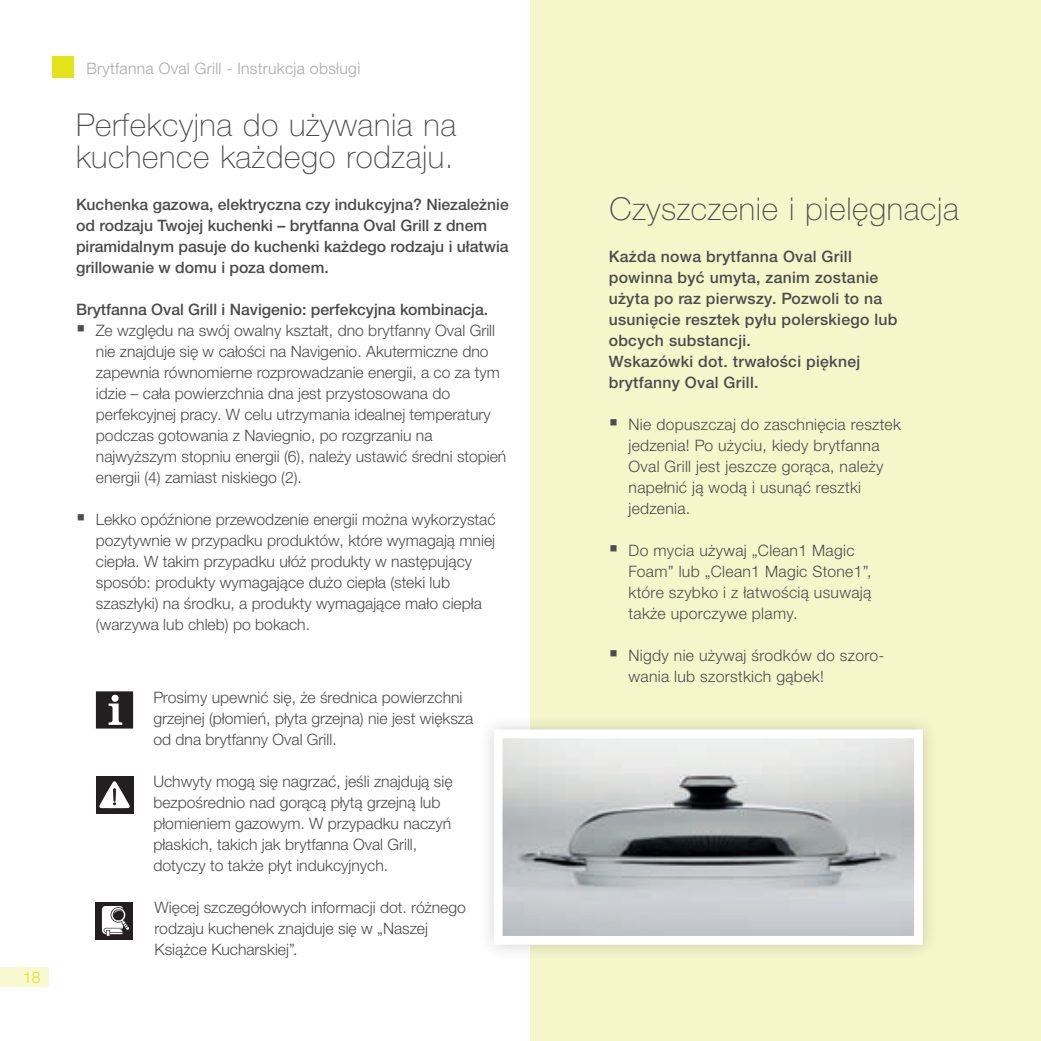
<style>
.page{position:relative;width:1041px;height:1041px;background:#fff}
.page>*{position:absolute;margin:0;border:0;box-sizing:border-box;transform-origin:0 0}
.t1{font:100 31.5px/31.5px "Helvetica Neue LTW1 G";letter-spacing:.02em;color:#4b4c4d}
.t2{font:300 15.75px/21px "Helvetica Neue LTW1 G";color:#4b4c4d}
.t3{font:300 15.75px/21px "Helvetica Neue LTW1 G";letter-spacing:.02em;color:#4b4c4d}
.t4{font:500 15.75px/21px "Helvetica Neue LTW1 G";color:#4b4c4d}
.t5{font:500 15.75px/21px "Helvetica Neue LTW1 G";letter-spacing:.02em;color:#4b4c4d}
.t6{font:300 15.75px "Helvetica Neue LTW1 G";letter-spacing:.02em;color:#a8a9ad}
.t7{font:300 15.75px "Helvetica Neue LTW1 G";color:#e2e318}
</style>
<div class="page">
<div style="left:0;top:967px;width:49px;height:20px;background:#f9f9d1"></div>
<div style="left:52px;top:56px;width:22px;height:22px;background:#e2e318"></div>
<div style="left:530px;top:0;width:511px;height:1041px;background:#f5f6ca"></div>
<div style="left:477px;top:713px;width:462px;height:248px;background:#231f20;opacity:.2"></div>
<img style="left:504px;top:739px;width:409px;height:196px">
<div style="left:494px;top:729px;width:429px;height:216px;border:9px solid #fff"></div>
<svg style="left:96px;top:691px;width:37px;height:37px"></svg>
<div style="left:96px;top:902px;width:37px;height:37px;background:#231f20"></div>
<svg style="left:102px;top:906px;width:27px;height:30px"></svg>
<div style="left:96px;top:776px;width:37px;height:37px;background:#231f20"></div>
<svg style="left:99px;top:781px;width:31px;height:27px"></svg>
<p class="t7" style="left:23px;top:968px;width:19px">18</p>
<p class="t6" style="left:86px;top:58px;width:275px">Brytfanna Oval Grill - Instrukcja obsługi</p>
<h1 class="t1" style="left:76px;top:109px;width:382px">Perfekcyjna do używania na kuchence każdego rodzaju.</h1>
<p class="t4" style="left:76px;top:193px;width:434px">Kuchenka gazowa, elektryczna czy indukcyjna? Niezależnie od rodzaju Twojej kuchenki – brytfanna Oval Grill z dnem piramidalnym pasuje do kuchenki każdego rodzaju i ułatwia grillowanie w domu i poza domem.</p>
<p class="t4" style="left:76px;top:298px;width:414px">Brytfanna Oval Grill i Navigenio: perfekcyjna kombinacja.</p>
<p class="t2" style="left:96px;top:319px;width:412px">Ze względu na swój owalny kształt, dno brytfanny Oval Grill nie znajduje się w całości na Navigenio. Akutermiczne dno zapewnia równomierne rozprowadzanie energii, a co za tym idzie – cała powierzchnia dna jest przystosowana do perfekcyjnej pracy. W celu utrzymania idealnej temperatury podczas gotowania z Naviegnio, po rozgrzaniu na najwyższym stopniu energii (6), należy ustawić średni stopień energii (4) zamiast niskiego (2).</p>
<p class="t2" style="left:96px;top:508px;width:401px">Lekko opóźnione przewodzenie energii można wykorzystać pozytywnie w przypadku produktów, które wymagają mniej ciepła. W takim przypadku ułóż produkty w następujący sposób: produkty wymagające dużo ciepła (steki lub szaszłyki) na środku, a produkty wymagające mało ciepła (warzywa lub chleb) po bokach.</p>
<p class="t2" style="left:153px;top:687px;width:322px">Prosimy upewnić się, że średnica powierzchni grzejnej (płomień, płyta grzejna) nie jest większa od dna brytfanny Oval Grill.</p>
<p class="t2" style="left:153px;top:771px;width:301px">Uchwyty mogą się nagrzać, jeśli znajdują się bezpośrednio nad gorącą płytą grzejną lub płomieniem gazowym. W przypadku naczyń płaskich, takich jak brytfanna Oval Grill, dotyczy to także płyt indukcyjnych.</p>
<p class="t2" style="left:154px;top:897px;width:313px">Więcej szczegółowych informacji dot. różnego rodzaju kuchenek znajduje się w „Naszej<br>Książce Kucharskiej”.</p>
<h1 class="t1" style="left:610px;top:193px;width:351px">Czyszczenie i pielęgnacja</h1>
<p class="t5" style="left:609px;top:246px;width:290px">Każda nowa brytfanna Oval Grill powinna być umyta, zanim zostanie użyta po raz pierwszy. Pozwoli to na usunięcie resztek pyłu polerskiego lub obcych substancji.<br>Wskazówki dot. trwałości pięknej brytfanny Oval Grill.</p>
<p class="t3" style="left:628px;top:414px;width:274px">Nie dopuszczaj do zaschnięcia resztek jedzenia! Po użyciu, kiedy brytfanna<br>Oval Grill jest jeszcze gorąca, należy napełnić ją wodą i usunąć resztki jedzenia.</p>
<p class="t3" style="left:628px;top:540px;width:244px">Do mycia używaj „Clean1 Magic<br>Foam” lub „Clean1 Magic Stone1”, które szybko i z łatwością usuwają także uporczywe plamy.</p>
<p class="t3" style="left:628px;top:645px;width:257px">Nigdy nie używaj środków do szoro&shy;wania lub szorstkich gąbek!</p>
</div>
